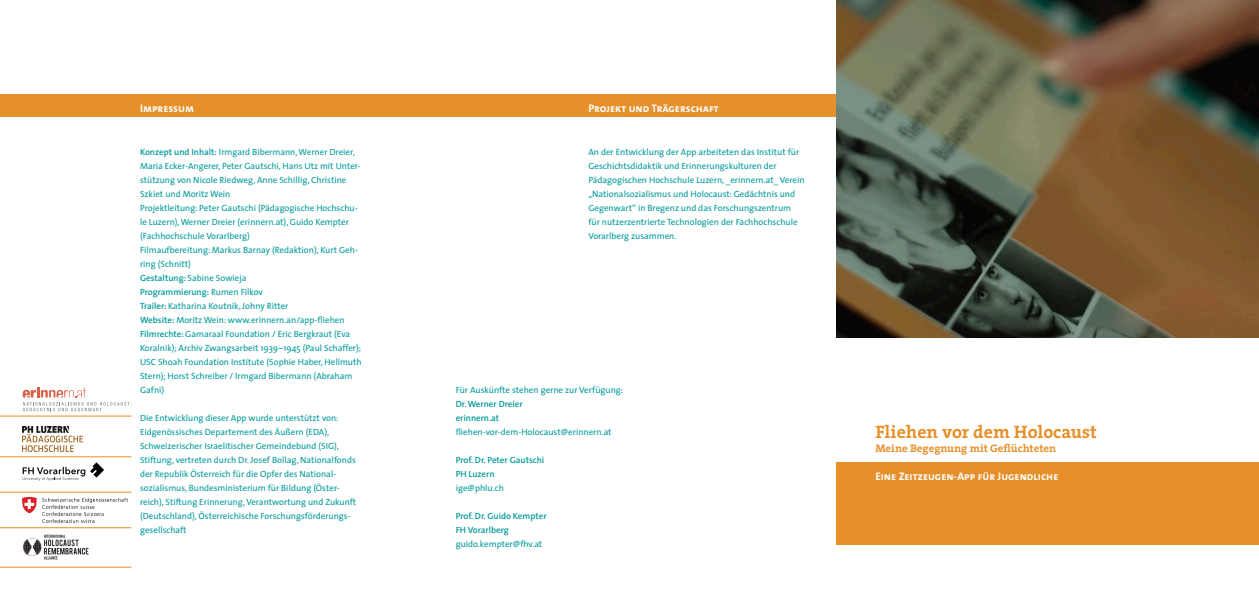
<style>
.page{position:relative;width:1259px;height:596px;background:#fff}
.page>*{position:absolute;margin:0;border:0;box-sizing:border-box;transform-origin:0 0}
.t1{font:700 18px "The Serif";color:#e78f28}
.t2{font:11px "The Sans Bold Caps";color:#fff}
.t3{font:700 11px "The Serif";color:#e78f28}
.t4{font:9px/14px "The Sans";color:#099}
.t5{font:600 9px "The Sans";color:#099}
.s1{font-weight:600}
.s2{font-weight:400}
</style>
<div class="page">
<div style="left:0;top:94px;width:839px;height:22px;background:#e78f28"></div>
<img style="left:836px;top:0;width:423px;height:337px">
<div style="left:836px;top:462px;width:423px;height:82px;background:#e78f28"></div>
<img style="left:23px;top:426px;width:60px;height:25px">
<img style="left:23px;top:497px;width:105px;height:25px">
<svg style="left:23px;top:387px;width:109px;height:24px"></svg>
<img style="left:23px;top:534px;width:66px;height:26px">
<svg style="left:23px;top:462px;width:81px;height:18px"></svg>
<hr style="left:0;top:415px;width:131px;height:1px;background:#e78f28">
<hr style="left:0;top:456px;width:131px;height:1px;background:#e78f28">
<hr style="left:0;top:491px;width:131px;height:1px;background:#e78f28">
<hr style="left:0;top:527px;width:131px;height:1px;background:#e78f28">
<hr style="left:0;top:566px;width:131px;height:1px;background:#e78f28">
<p class="t2" style="left:140px;top:99px;width:55px">Impressum</p>
<p class="t4" style="left:140px;top:144px;width:222px"><span class="s1">Konzept und Inhalt:</span> Irmgard Bibermann, Werner Dreier, Maria Ecker-Angerer, Peter Gautschi, Hans Utz mit Unter&shy;stützung von Nicole Riedweg, Anne Schillig, Christine Szkiet und Moritz Wein</p>
<p class="t4" style="left:140px;top:200px;width:219px">Projektleitung: Peter Gautschi (Pädagogische Hochschu&shy;le Luzern), Werner Dreier (erinnern.at), Guido Kempter (Fachhochschule Vorarlberg)</p>
<p class="t4" style="left:140px;top:242px;width:219px">Filmaufbereitung: Markus Barnay (Redaktion), Kurt Geh&shy;ring (Schnitt)</p>
<p class="t4" style="left:140px;top:270px;width:108px"><span class="s1">Gestaltung:</span> Sabine Sowieja</p>
<p class="t5" style="left:140px;top:284px;width:124px">Programmierung: <span class="s2">Rumen Filkov</span></p>
<p class="t4" style="left:140px;top:298px;width:150px"><span class="s1">Trailer:</span> Katharina Koutnik, Johny Ritter</p>
<p class="t4" style="left:140px;top:312px;width:206px"><span class="s1">Website:</span> Moritz Wein: www.erinnern.an/app-fliehen</p>
<p class="t4" style="left:140px;top:326px;width:223px"><span class="s1">Filmrechte:</span> Gamaraal Foundation / Eric Bergkraut (Eva Koralnik); Archiv Zwangsarbeit 1939–1945 (Paul Schaffer); USC Shoah Foundation Institute (Sophie Haber, Hellmuth Stern); Horst Schreiber / Irmgard Bibermann (Abraham Gafni)</p>
<p class="t4" style="left:140px;top:410px;width:200px">Die Entwicklung dieser App wurde unterstützt von:</p>
<p class="t4" style="left:140px;top:424px;width:190px">Eidgenössisches Departement des Äußern (EDA),</p>
<p class="t4" style="left:140px;top:438px;width:200px">Schweizerischer Israelitischer Gemeindebund (SIG),</p>
<p class="t4" style="left:140px;top:452px;width:217px">Stiftung, vertreten durch Dr. Josef Bollag, Nationalfonds der Republik Österreich für die Opfer des National-</p>
<p class="t4" style="left:140px;top:480px;width:218px">sozialismus, Bundesministerium für Bildung (Öster&shy;reich), Stiftung Erinnerung, Verantwortung und Zukunft (Deutschland), Österreichische Forschungsförderungs&shy;gesellschaft</p>
<p class="t2" style="left:588px;top:99px;width:132px">Projekt und Trägerschaft</p>
<p class="t4" style="left:588px;top:144px;width:212px">An der Entwicklung der App arbeiteten das Institut für<br>Geschichtsdidaktik und Erinnerungskulturen der</p>
<p class="t4" style="left:588px;top:172px;width:218px">Pädagogischen Hochschule Luzern, _erinnern.at_ Verein „Nationalsozialismus und Holocaust: Gedächtnis und<br>Gegenwart“ in Bregenz und das Forschungszentrum</p>
<p class="t4" style="left:588px;top:214px;width:211px">für nutzerzentrierte Technologien der Fachhochschule</p>
<p class="t4" style="left:588px;top:228px;width:90px">Vorarlberg zusammen.</p>
<p class="t4" style="left:456px;top:382px;width:169px">Für Auskünfte stehen gerne zur Verfügung:</p>
<p class="t5" style="left:456px;top:396px;width:68px">Dr. Werner Dreier</p>
<p class="t5" style="left:456px;top:410px;width:45px">erinnern.at</p>
<p class="t4" style="left:456px;top:424px;width:157px">fliehen-vor-dem-Holocaust@erinnern.at</p>
<p class="t5" style="left:456px;top:452px;width:90px">Prof. Dr. Peter Gautschi</p>
<p class="t5" style="left:456px;top:466px;width:40px">PH Luzern</p>
<p class="t4" style="left:456px;top:480px;width:50px">ige@phlu.ch</p>
<p class="t5" style="left:456px;top:508px;width:92px">Prof. Dr. Guido Kempter</p>
<p class="t5" style="left:456px;top:522px;width:55px">FH Vorarlberg</p>
<p class="t4" style="left:456px;top:536px;width:88px">guido.kempter@fhv.at</p>
<p class="t1" style="left:875px;top:416px;width:223px">Fliehen vor dem Holocaust</p>
<p class="t3" style="left:875px;top:439px;width:182px">Meine Begegnung mit Geflüchteten</p>
<p class="t2" style="left:875px;top:467px;width:184px">Eine Zeitzeugen-App für Jugendliche</p>
</div>
